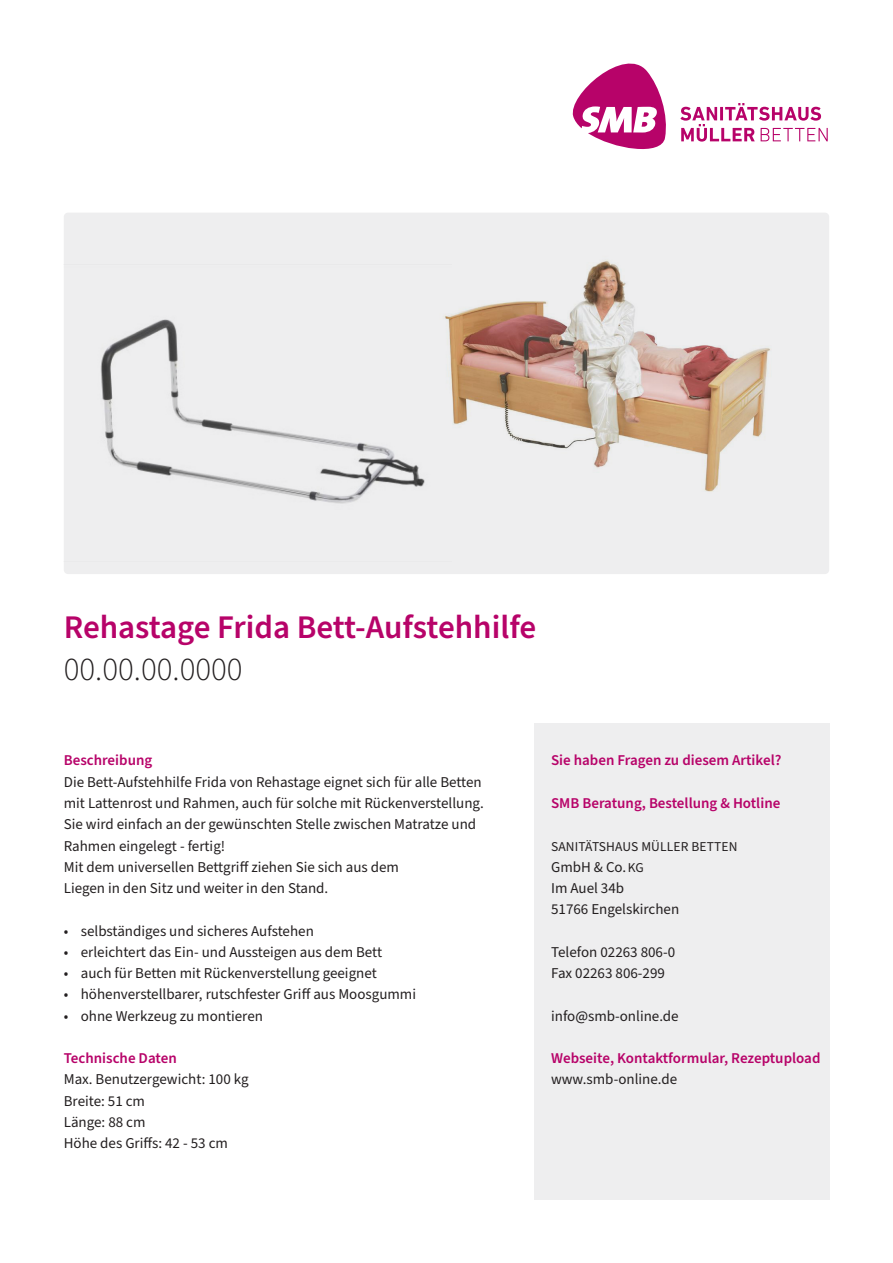
<style>
.page{position:relative;width:893px;height:1263px;background:#fff}
.page>*{position:absolute;margin:0;border:0;box-sizing:border-box;transform-origin:0 0}
._01_H1{font:600 33px "Source Sans Pro";color:#b70369}
._01_H2{font:300 33px "Source Sans Pro";color:#231f20}
._02_G1{font:15px/21.3px "Source Sans Pro";color:#231f20}
._02_G1-2{font:600 15px "Source Sans Pro";color:#b70369}
._02_G1-3{font:13.5px "Source Sans Pro";letter-spacing:.01em;color:#231f20}
.s1{font-size:13.5px}
</style>
<div class="page">
<div style="left:534px;top:723px;width:295px;height:476px;background:#eeeeef"></div>
<svg style="left:572px;top:63px;width:94px;height:86px"></svg>
<svg style="left:680px;top:103px;width:148px;height:39px"></svg>
<div style="left:64px;top:213px;width:765px;height:361px;background:#eeeeef;border-radius:4px"></div>
<img style="left:100px;top:319px;width:315px;height:185px">
<img style="left:415px;top:260px;width:355px;height:232px">
<p class="_01_H1" style="left:64px;top:605px;width:474px">Rehastage Frida Bett-Aufstehhilfe</p>
<p class="_01_H2" style="left:64px;top:647px;width:180px">00.00.00.0000</p>
<p class="_02_G1-2" style="left:64px;top:750px;width:90px">Beschreibung</p>
<p class="_02_G1" style="left:64px;top:771px;width:422px">Die Bett-Aufstehhilfe Frida von Rehastage eignet sich für alle Betten mit Lattenrost und Rahmen, auch für solche mit Rückenverstellung.<br>Sie wird einfach an der gewünschten Stelle zwischen Matratze und Rahmen eingelegt - fertig!<br>Mit dem universellen Bettgriff ziehen Sie sich aus dem<br>Liegen in den Sitz und weiter in den Stand.</p>
<p class="_02_G1" style="left:64px;top:920px;width:252px">• selbständiges und sicheres Aufstehen</p>
<p class="_02_G1" style="left:64px;top:942px;width:320px">• erleichtert das Ein- und Aussteigen aus dem Bett</p>
<p class="_02_G1" style="left:64px;top:963px;width:315px">• auch für Betten mit Rückenverstellung geeignet</p>
<p class="_02_G1" style="left:64px;top:984px;width:354px">• höhenverstellbarer, rutschfester Griff aus Moosgummi</p>
<p class="_02_G1" style="left:64px;top:1005px;width:201px">• ohne Werkzeug zu montieren</p>
<p class="_02_G1-2" style="left:64px;top:1048px;width:114px">Technische Daten</p>
<p class="_02_G1" style="left:64px;top:1069px;width:186px">Max. Benutzergewicht: 100 kg<br>Breite: 51 cm<br>Länge: 88 cm<br>Höhe des Griffs: 42 - 53 cm</p>
<p class="_02_G1-2" style="left:551px;top:750px;width:232px">Sie haben Fragen zu diesem Artikel?</p>
<p class="_02_G1-2" style="left:551px;top:793px;width:231px">SMB Beratung, Bestellung &amp; Hotline</p>
<p class="_02_G1-3" style="left:551px;top:837px;width:188px">SANITÄTSHAUS MÜLLER BETTEN</p>
<p class="_02_G1" style="left:551px;top:857px;width:130px">GmbH &amp; Co. <span class="s1">KG<br></span>Im Auel 34b<br>51766 Engelskirchen</p>
<p class="_02_G1" style="left:551px;top:942px;width:126px">Telefon 02263 806-0</p>
<p class="_02_G1" style="left:551px;top:963px;width:115px">Fax 02263 806-299</p>
<p class="_02_G1" style="left:551px;top:1005px;width:129px">info@smb-online.de</p>
<p class="_02_G1-2" style="left:551px;top:1048px;width:271px">Webseite, Kontaktformular, Rezeptupload</p>
<p class="_02_G1" style="left:551px;top:1069px;width:128px">www.smb-online.de</p>
</div>
